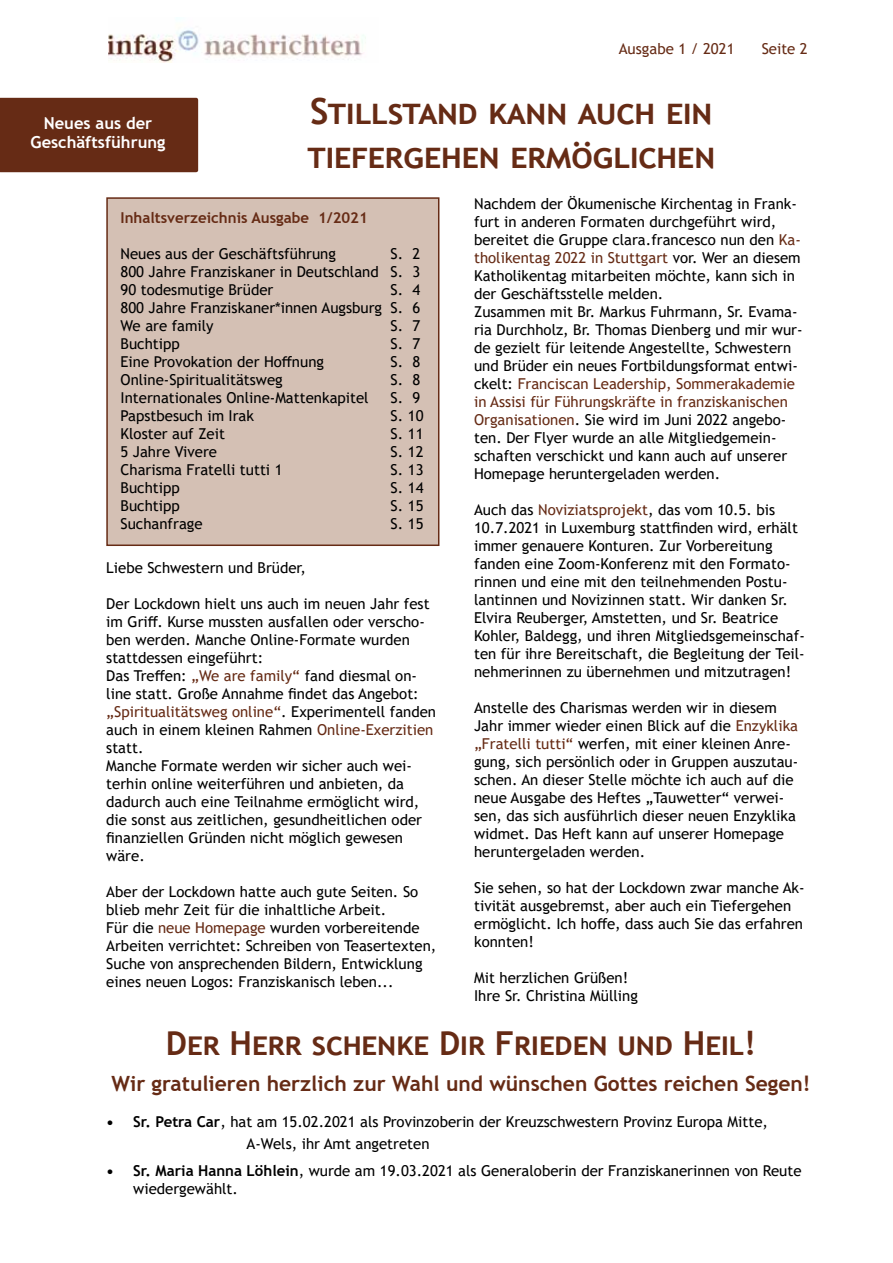
<style>
.page{position:relative;width:893px;height:1263px;background:#fff}
.page>*{position:absolute;margin:0;border:0;box-sizing:border-box;transform-origin:0 0}
.t1{font:700 36px/43.2px "Trebuchet MS";color:#662b15}
.t2{font:700 33px "Trebuchet MS";color:#662b15}
.t3{font:700 21px "Trebuchet MS";color:#662b15}
.t4{font:700 16.5px/19.8px "Trebuchet MS";color:#fff;text-align:center}
.t5{font:15px/18px "Trebuchet MS";color:#000}
.t6{font:700 15px "Trebuchet MS";color:#662b15}
.t7{font:15px "Trebuchet MS";color:#662b15}
.s1{color:#662b15}
.s2{font-weight:700}
</style>
<div class="page">
<div style="left:0;top:98px;width:198px;height:74px;background:#662b15"></div>
<img style="left:108px;top:29px;width:258px;height:33px">
<div style="left:107px;top:198px;width:332px;height:347px;background:#d4c0b4"></div>
<div style="left:106px;top:197px;width:333px;height:349px;border:2px solid #662b15"></div>
<p class="t4" style="left:31px;top:113px;width:136px">Neues aus der<br>Geschäftsführung</p>
<p class="t7" style="left:619px;top:39px;width:117px">Ausgabe 1 / 2021</p>
<p class="t7" style="left:762px;top:39px;width:48px">Seite 2</p>
<h1 class="t1" style="left:307px;top:90px;width:409px">Stillstand kann auch ein tiefergehen ermöglichen</h1>
<p class="t6" style="left:121px;top:208px;width:249px">Inhaltsverzeichnis Ausgabe 1/2021</p>
<p class="t5" style="left:121px;top:244px;width:217px">Neues aus der Geschäftsführung</p>
<p class="t5" style="left:121px;top:244px;width:301px;text-align:justify;text-indent:270px">S. 2<br>800 Jahre Franziskaner in Deutschland S. 3<br>90 todesmutige Brüder</p>
<p class="t5" style="left:121px;top:280px;width:301px;text-align:justify;text-indent:270px">S. 4<br>800 Jahre Franziskaner*innen Augsburg S. 6<br>We are family</p>
<p class="t5" style="left:391px;top:316px;width:31px">S. 7</p>
<p class="t5" style="left:121px;top:334px;width:61px">Buchtipp</p>
<p class="t5" style="left:391px;top:334px;width:31px">S. 7</p>
<p class="t5" style="left:121px;top:352px;width:205px">Eine Provokation der Hoffnung</p>
<p class="t5" style="left:391px;top:352px;width:31px">S. 8</p>
<p class="t5" style="left:121px;top:370px;width:164px">Online-Spiritualitätsweg</p>
<p class="t5" style="left:391px;top:370px;width:31px">S. 8</p>
<p class="t5" style="left:121px;top:388px;width:250px">Internationales Online-Mattenkapitel</p>
<p class="t5" style="left:391px;top:388px;width:31px">S. 9</p>
<p class="t5" style="left:121px;top:406px;width:135px">Papstbesuch im Irak</p>
<p class="t5" style="left:391px;top:406px;width:34px">S. 10</p>
<p class="t5" style="left:121px;top:424px;width:106px">Kloster auf Zeit</p>
<p class="t5" style="left:391px;top:424px;width:34px">S. 11</p>
<p class="t5" style="left:121px;top:442px;width:98px">5 Jahre Vivere</p>
<p class="t5" style="left:391px;top:442px;width:34px">S. 12</p>
<p class="t5" style="left:121px;top:460px;width:164px">Charisma Fratelli tutti 1</p>
<p class="t5" style="left:391px;top:460px;width:34px">S. 13</p>
<p class="t5" style="left:121px;top:478px;width:61px">Buchtipp</p>
<p class="t5" style="left:391px;top:478px;width:34px">S. 14</p>
<p class="t5" style="left:121px;top:496px;width:61px">Buchtipp</p>
<p class="t5" style="left:391px;top:496px;width:34px">S. 15</p>
<p class="t5" style="left:121px;top:514px;width:84px">Suchanfrage</p>
<p class="t5" style="left:391px;top:514px;width:34px">S. 15</p>
<p class="t5" style="left:106px;top:559px;width:201px">Liebe Schwestern und Brüder,</p>
<p class="t5" style="left:106px;top:595px;width:331px">Der Lockdown hielt uns auch im neuen Jahr fest im Griff. Kurse mussten ausfallen oder verscho&shy;ben werden. Manche Online-Formate wurden stattdessen eingeführt:<br>Das Treffen: <span class="s1">„We are family“</span> fand diesmal on&shy;line statt. Große Annahme findet das Angebot: <span class="s1">„Spiritualitätsweg online“</span>. Experimentell fanden auch in einem kleinen Rahmen <span class="s1">Online-Exerzitien </span>statt.<br>Manche Formate werden wir sicher auch wei&shy;terhin online weiterführen und anbieten, da dadurch auch eine Teilnahme ermöglicht wird, die sonst aus zeitlichen, gesundheitlichen oder finanziellen Gründen nicht möglich gewesen wäre.</p>
<p class="t5" style="left:106px;top:883px;width:332px">Aber der Lockdown hatte auch gute Seiten. So blieb mehr Zeit für die inhaltliche Arbeit.<br>Für die <span class="s1">neue Homepage</span> wurden vorbereitende Arbeiten verrichtet: Schreiben von Teasertexten, Suche von ansprechenden Bildern, Entwicklung eines neuen Logos: Franziskanisch leben...</p>
<p class="t5" style="left:474px;top:195px;width:330px">Nachdem der Ökumenische Kirchentag in Frank&shy;furt in anderen Formaten durchgeführt wird, bereitet die Gruppe clara.francesco nun den <span class="s1">Ka&shy;tholikentag 2022 in Stuttgart</span> vor. Wer an diesem Katholikentag mitarbeiten möchte, kann sich in der Geschäftsstelle melden.<br>Zusammen mit Br. Markus Fuhrmann, Sr. Evama&shy;ria Durchholz, Br. Thomas Dienberg und mir wur&shy;de gezielt für leitende Angestellte, Schwestern und Brüder ein neues Fortbildungsformat entwi&shy;ckelt: <span class="s1">Franciscan Leadership, Sommerakademie in Assisi für Führungskräfte in franziskanischen Organisationen</span>. Sie wird im Juni 2022 angebo&shy;ten. Der Flyer wurde an alle Mitgliedgemein&shy;schaften verschickt und kann auch auf unserer Homepage heruntergeladen werden.</p>
<p class="t5" style="left:474px;top:501px;width:332px">Auch das <span class="s1">Noviziatsprojekt</span>, das vom 10.5. bis 10.7.2021 in Luxemburg stattfinden wird, erhält immer genauere Konturen. Zur Vorbereitung fanden eine Zoom-Konferenz mit den Formato&shy;rinnen und eine mit den teilnehmenden Postu&shy;lantinnen und Novizinnen statt. Wir danken Sr.<br>Elvira Reuberger, Amstetten, und Sr. Beatrice Kohler, Baldegg, und ihren Mitgliedsgemeinschaf&shy;ten für ihre Bereitschaft, die Begleitung der Teil&shy;nehmerinnen zu übernehmen und mitzutragen!</p>
<p class="t5" style="left:474px;top:699px;width:326px">Anstelle des Charismas werden wir in diesem Jahr immer wieder einen Blick auf die <span class="s1">Enzyklika „Fratelli tutti“</span> werfen, mit einer kleinen Anre&shy;gung, sich persönlich oder in Gruppen auszutau&shy;schen. An dieser Stelle möchte ich auch auf die neue Ausgabe des Heftes „Tauwetter“ verwei&shy;sen, das sich ausführlich dieser neuen Enzyklika widmet. Das Heft kann auf unserer Homepage heruntergeladen werden.</p>
<p class="t5" style="left:474px;top:879px;width:332px">Sie sehen, so hat der Lockdown zwar manche Ak&shy;tivität ausgebremst, aber auch ein Tiefergehen ermöglicht. Ich hoffe, dass auch Sie das erfahren konnten!</p>
<p class="t5" style="left:474px;top:969px;width:165px">Mit herzlichen Grüßen!<br>Ihre Sr. Christina Mülling</p>
<h2 class="t2" style="left:166px;top:1022px;width:592px">Der Herr schenke Dir Frieden und Heil!</h2>
<h3 class="t3" style="left:112px;top:1070px;width:701px">Wir gratulieren herzlich zur Wahl und wünschen Gottes reichen Segen!</h3>
<p class="t5" style="left:247px;top:1110px;width:523px;line-height:22.2px;text-indent:-140px"><span class="s2">• Sr. Petra Car</span>, hat am 15.02.2021 als Provinzoberin der Kreuzschwestern Provinz Europa Mitte,<br>A-Wels, ihr Amt angetreten</p>
<p class="t5" style="left:133px;top:1161px;width:670px;text-indent:-27px"><span class="s2">• Sr. Maria Hanna Löhlein</span>, wurde am 19.03.2021 als Generaloberin der Franziskanerinnen von Reute wiedergewählt.</p>
</div>
